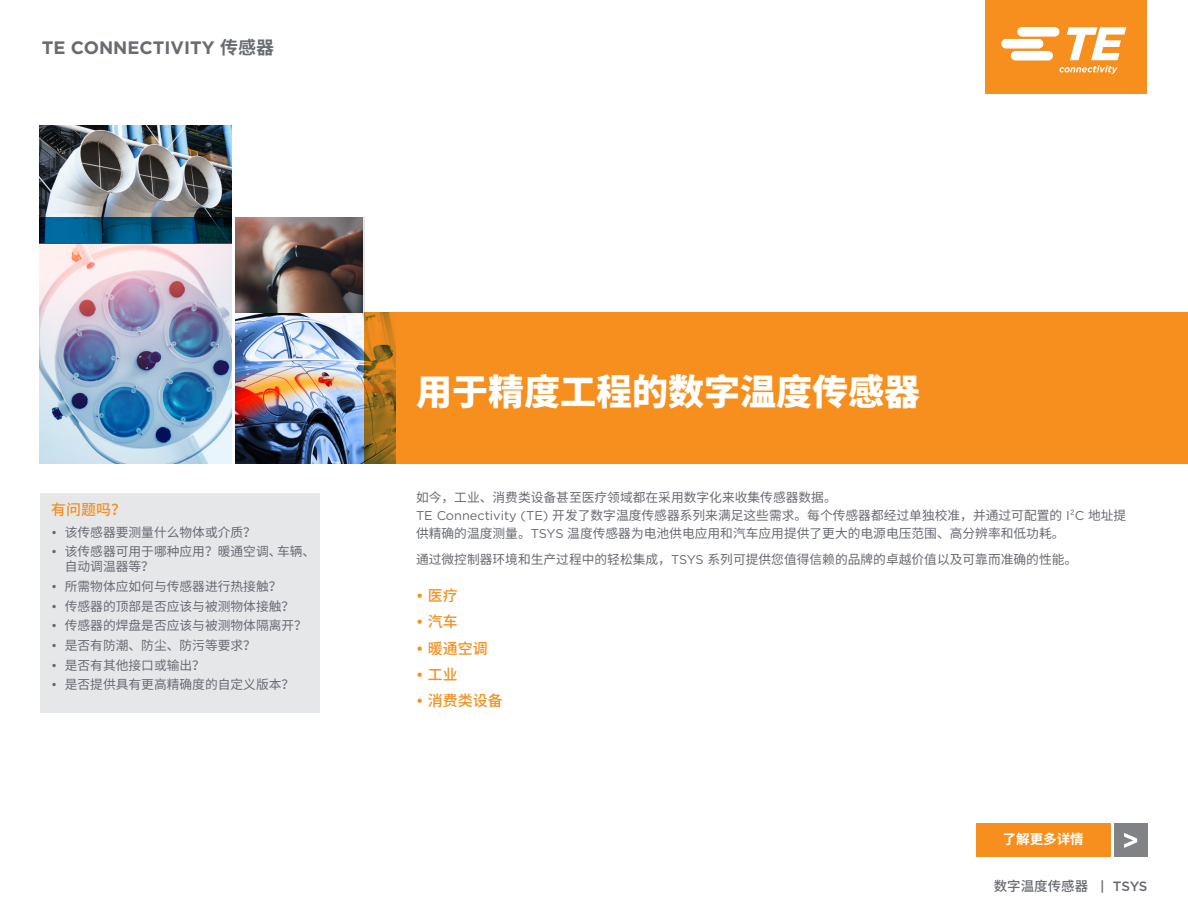
<style>
.page{position:relative;width:1188px;height:918px;background:#fff}
.page>*{position:absolute;margin:0;border:0;box-sizing:border-box;transform-origin:0 0}
.t1{font:900 36px "Noto Sans CJ Ksc";color:#fff}
.t2{font:700 18px "Gotham";color:#696b73}
.Copy{font:500 15px "Noto Sans CJ Ksc";color:#f68f1e}
.Copy-Subhead{font:500 15px "Noto Sans CJ Ksc";color:#f68f1e}
.t3{font:500 13.5px "Noto Sans CJ Ksc";color:#696b73}
.SS_Specs_Sidebar_T_M{font:700 13.5px "Noto Sans CJ Ksc";color:#fff}
.Copy-2{font:12.75px/18px "Noto Sans CJ Ksc";color:#686a73}
.s1{font-family:"Noto Sans CJ Ksc"}
.s2{font-family:"Gotham"}
</style>
<div class="page">
<div style="left:986px;top:0;width:162px;height:94px;background:#f68f1e"></div>
<svg style="left:1001px;top:27px;width:125px;height:47px"></svg>
<div style="left:976px;top:824px;width:135px;height:33px;background:#f68f1e"></div>
<div style="left:1114px;top:824px;width:34px;height:33px;background:#808285"></div>
<svg style="left:1124px;top:833px;width:13px;height:15px"></svg>
<div style="left:40px;top:493px;width:280px;height:219px;background:#e6e7e9"></div>
<img style="left:236px;top:312px;width:128px;height:151px">
<img style="left:40px;top:125px;width:192px;height:93px">
<img style="left:40px;top:244px;width:192px;height:219px">
<img style="left:236px;top:218px;width:126px;height:94px">
<svg style="left:40px;top:218px;width:192px;height:26px;background:#004d71"></svg>
<div style="left:364px;top:312px;width:824px;height:151px;background:#f68f1e"></div>
<h2 class="t2" style="left:42px;top:35px;width:234px">TE CONNECTIVITY <span class="s1">传感器</span></h2>
<p class="Copy-Subhead" style="left:51px;top:501px;width:76px">有问题吗？</p>
<p class="Copy-2" style="left:51px;top:523px;width:206px"><span class="s2">•</span> 该传感器要测量什么物体或介质？</p>
<p class="Copy-2" style="left:65px;top:544px;width:252px;line-height:15.3px;text-indent:-14px"><span class="s2">•</span> 该传感器可用于哪种应用？暖通空调、车辆、自动调温器等？</p>
<p class="Copy-2" style="left:51px;top:578px;width:232px"><span class="s2">•</span> 所需物体应如何与传感器进行热接触？</p>
<p class="Copy-2" style="left:51px;top:597px;width:244px"><span class="s2">•</span> 传感器的顶部是否应该与被测物体接触？</p>
<p class="Copy-2" style="left:51px;top:617px;width:257px"><span class="s2">•</span> 传感器的焊盘是否应该与被测物体隔离开？</p>
<p class="Copy-2" style="left:51px;top:637px;width:206px"><span class="s2">•</span> 是否有防潮、防尘、防污等要求？</p>
<p class="Copy-2" style="left:51px;top:656px;width:155px"><span class="s2">•</span> 是否有其他接口或输出？</p>
<p class="Copy-2" style="left:51px;top:676px;width:244px"><span class="s2">•</span> 是否提供具有更高精确度的自定义版本？</p>
<h1 class="t1" style="left:416px;top:372px;width:505px">用于精度工程的数字温度传感器</h1>
<h1 class="t1" style="left:416px;top:402px;width:505px">用于精度工程的数字温度传感器</h1>
<p class="Copy-2" style="left:416px;top:489px;width:712px">如今，工业、消费类设备甚至医疗领域都在采用数字化来收集传感器数据。<br><span class="s2">TE Connectivity (TE)</span> 开发了数字温度传感器系列来满足这些需求。每个传感器都经过单独校准，并通过可配置的 <span class="s2">I2C</span> 地址提供精确的温度测量。<span class="s2">TSYS</span> 温度传感器为电池供电应用和汽车应用提供了更大的电源电压范围、高分辨率和低功耗。</p>
<p class="Copy-2" style="left:416px;top:551px;width:663px">通过微控制器环境和生产过程中的轻松集成，<span class="s2">TSYS</span> 系列可提供您值得信赖的品牌的卓越价值以及可靠而准确的性能。</p>
<p class="Copy" style="left:416px;top:587px;width:43px"><span class="s2">•</span> 医疗</p>
<p class="Copy" style="left:416px;top:613px;width:43px"><span class="s2">•</span> 汽车</p>
<p class="Copy" style="left:416px;top:640px;width:73px"><span class="s2">•</span> 暖通空调</p>
<p class="Copy" style="left:416px;top:666px;width:43px"><span class="s2">•</span> 工业</p>
<p class="Copy" style="left:416px;top:692px;width:88px"><span class="s2">•</span> 消费类设备</p>
<p class="SS_Specs_Sidebar_T_M" style="left:1003px;top:832px;width:82px">了解更多详情</p>
<p class="t3" style="left:994px;top:878px;width:155px">数字温度传感器 <span class="s2">| TSYS</span></p>
</div>
